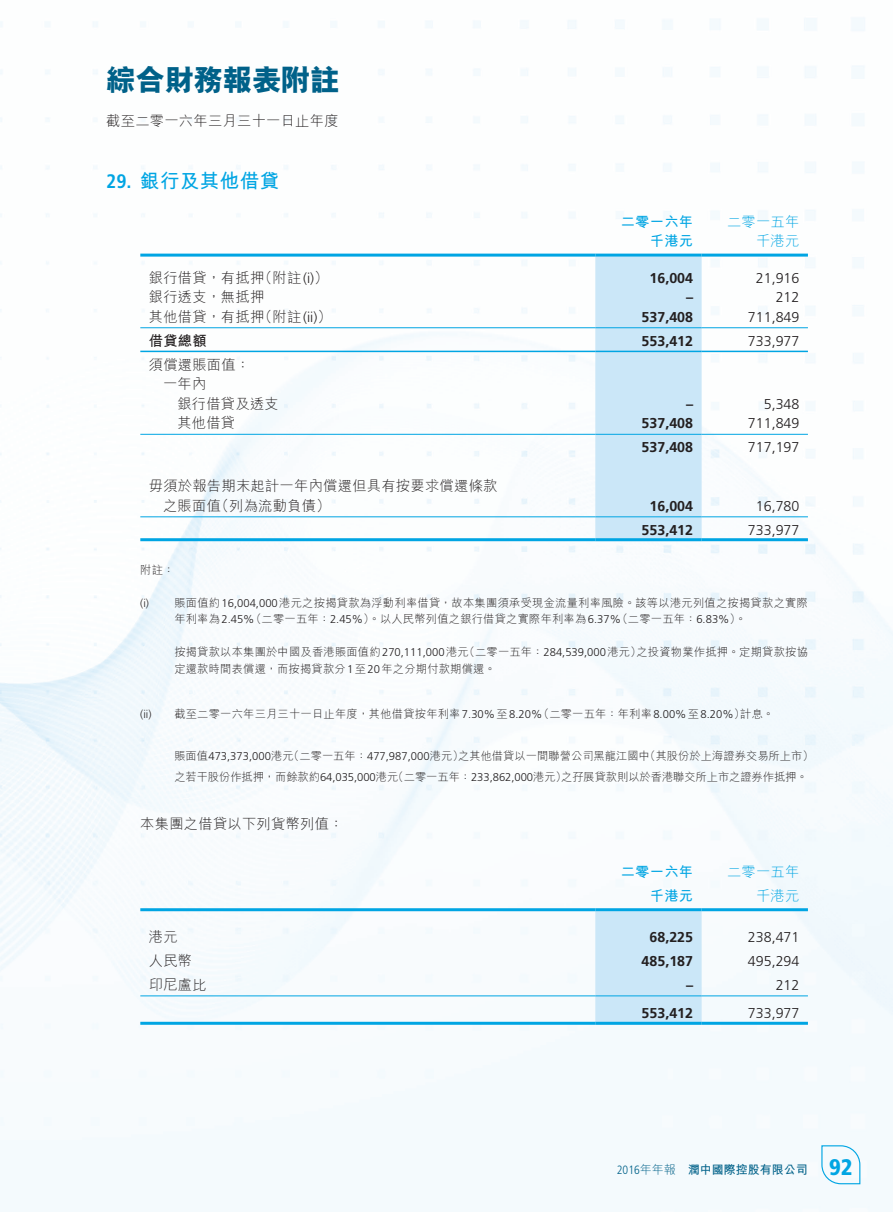
<style>
.page{position:relative;width:893px;height:1212px;background:#fff}
.page>*{position:absolute;margin:0;border:0;box-sizing:border-box;transform-origin:0 0}
.t1{font:800 30px "M Hei HK";letter-spacing:-.03em;color:#006189}
._01_H1{font:700 19.5px "M Hei HK";letter-spacing:.02em;color:#00a5e3}
._50_Table_txt{font:300 14.25px "M Hei HK";letter-spacing:.02em;color:#231f20}
._50_Table_txt-2{font:300 14.25px "Frutiger LT Std";color:#231f20}
._50_Table_txt-3{font:700 14.25px "Frutiger LT Std";color:#231f20}
._50_Table_txt-4{font:700 14.25px "M Hei HK";letter-spacing:.02em;color:#00a5e3}
._50_Table_txt-5{font:300 14.25px "M Hei HK";letter-spacing:.02em;color:#00a5e3}
._00_txt{font:300 14.25px "M Hei HK";letter-spacing:.02em;color:#231f20}
._50_Table_txt-6{font:700 14.25px "M Hei HK";color:#231f20}
.t2{font:700 12px "M Hei HK";color:#006189}
._06_Notes{font:300 11.25px/16.5px "M Hei HK";letter-spacing:.02em;color:#231f20}
._06_Notes-2{font:300 11.25px/21px "M Hei HK";color:#231f20}
.s1{font-family:"Frutiger LT Std";font-stretch:condensed}
.s2{font-family:"Frutiger LT Std"}
.s3{font-family:"Frutiger LT Std";font-weight:300;font-stretch:condensed}
.s4{font-weight:300}
.s5{font-family:"Frutiger LT Std";font-weight:900;font-stretch:condensed;font-size:22.5px;color:#00a5e3}
</style>
<div class="page">
<svg style="left:821px;top:1145px;width:40px;height:40px"></svg>
<div style="left:595px;top:257px;width:107px;height:281px;background:#cbe7f8"></div>
<hr style="left:140px;top:254px;width:455px;height:3px;background:#00a5e3">
<hr style="left:595px;top:254px;width:107px;height:3px;background:#00a5e3">
<hr style="left:702px;top:254px;width:106px;height:3px;background:#00a5e3">
<hr style="left:140px;top:327px;width:455px;height:1px;background:#00a5e3">
<hr style="left:595px;top:327px;width:107px;height:1px;background:#00a5e3">
<hr style="left:702px;top:327px;width:106px;height:1px;background:#00a5e3">
<hr style="left:140px;top:351px;width:455px;height:1px;background:#00a5e3">
<hr style="left:595px;top:351px;width:107px;height:1px;background:#00a5e3">
<hr style="left:702px;top:351px;width:106px;height:1px;background:#00a5e3">
<hr style="left:140px;top:434px;width:455px;height:1px;background:#00a5e3">
<hr style="left:595px;top:434px;width:107px;height:1px;background:#00a5e3">
<hr style="left:702px;top:434px;width:106px;height:1px;background:#00a5e3">
<hr style="left:140px;top:516px;width:455px;height:1px;background:#00a5e3">
<hr style="left:595px;top:516px;width:107px;height:1px;background:#00a5e3">
<hr style="left:702px;top:516px;width:106px;height:1px;background:#00a5e3">
<hr style="left:140px;top:538px;width:455px;height:3px;background:#00a5e3">
<hr style="left:595px;top:538px;width:107px;height:3px;background:#00a5e3">
<hr style="left:702px;top:538px;width:106px;height:3px;background:#00a5e3">
<div style="left:595px;top:911px;width:107px;height:111px;background:#cbe7f8"></div>
<hr style="left:140px;top:908px;width:455px;height:3px;background:#00a5e3">
<hr style="left:595px;top:908px;width:107px;height:3px;background:#00a5e3">
<hr style="left:702px;top:908px;width:106px;height:3px;background:#00a5e3">
<hr style="left:140px;top:995px;width:455px;height:1px;background:#00a5e3">
<hr style="left:595px;top:995px;width:107px;height:1px;background:#00a5e3">
<hr style="left:702px;top:995px;width:106px;height:1px;background:#00a5e3">
<hr style="left:140px;top:1022px;width:455px;height:3px;background:#00a5e3">
<hr style="left:595px;top:1022px;width:107px;height:3px;background:#00a5e3">
<hr style="left:702px;top:1022px;width:106px;height:3px;background:#00a5e3">
<h1 class="t1" style="left:106px;top:64px;width:235px">綜合財務報表附註</h1>
<p class="_50_Table_txt" style="left:106px;top:114px;width:234px">截至二零一六年三月三十一日止年度</p>
<p class="_01_H1" style="left:106px;top:166px;width:174px"><span class="s1">29.</span> 銀行及其他借貸</p>
<p class="_50_Table_txt-4" style="left:621px;top:211px;width:74px">二零一六年</p>
<p class="_50_Table_txt-5" style="left:727px;top:214px;width:74px">二零一五年</p>
<p class="_50_Table_txt-4" style="left:650px;top:230px;width:45px">千港元</p>
<p class="_50_Table_txt-5" style="left:756px;top:233px;width:45px">千港元</p>
<p class="_50_Table_txt" style="left:149px;top:270px;width:181px">銀行借貸，有抵押（附註<span class="s2">(i)</span>）</p>
<p class="_50_Table_txt-3" style="left:649px;top:269px;width:45px">16,004</p>
<p class="_50_Table_txt-2" style="left:756px;top:270px;width:45px">21,916</p>
<p class="_50_Table_txt" style="left:149px;top:290px;width:117px">銀行透支，無抵押</p>
<p class="_50_Table_txt-3" style="left:686px;top:289px;width:9px">–</p>
<p class="_50_Table_txt-2" style="left:776px;top:289px;width:25px">212</p>
<p class="_50_Table_txt" style="left:149px;top:309px;width:184px">其他借貸，有抵押（附註<span class="s2">(ii)</span>）</p>
<p class="_50_Table_txt-3" style="left:642px;top:308px;width:53px">537,408</p>
<p class="_50_Table_txt-2" style="left:748px;top:309px;width:53px">711,849</p>
<p class="_50_Table_txt-6" style="left:149px;top:330px;width:59px">借貸總額</p>
<p class="_50_Table_txt-3" style="left:642px;top:332px;width:53px">553,412</p>
<p class="_50_Table_txt-2" style="left:748px;top:333px;width:53px">733,977</p>
<p class="_50_Table_txt" style="left:149px;top:357px;width:103px">須償還賬面值：</p>
<p class="_50_Table_txt" style="left:163px;top:377px;width:45px">一年內</p>
<p class="_50_Table_txt" style="left:177px;top:396px;width:103px">銀行借貸及透支</p>
<p class="_50_Table_txt-3" style="left:686px;top:395px;width:9px">–</p>
<p class="_50_Table_txt-2" style="left:764px;top:396px;width:37px">5,348</p>
<p class="_50_Table_txt" style="left:177px;top:416px;width:59px">其他借貸</p>
<p class="_50_Table_txt-3" style="left:642px;top:415px;width:53px">537,408</p>
<p class="_50_Table_txt-2" style="left:748px;top:415px;width:53px">711,849</p>
<p class="_50_Table_txt-3" style="left:642px;top:439px;width:53px">537,408</p>
<p class="_50_Table_txt-2" style="left:748px;top:439px;width:53px">717,197</p>
<p class="_50_Table_txt" style="left:149px;top:479px;width:350px">毋須於報告期末起計一年內償還但具有按要求償還條款</p>
<p class="_50_Table_txt" style="left:163px;top:498px;width:169px">之賬面值（列為流動負債）</p>
<p class="_50_Table_txt-3" style="left:649px;top:497px;width:45px">16,004</p>
<p class="_50_Table_txt-2" style="left:756px;top:498px;width:45px">16,780</p>
<p class="_50_Table_txt-3" style="left:642px;top:521px;width:53px">553,412</p>
<p class="_50_Table_txt-2" style="left:748px;top:522px;width:53px">733,977</p>
<p class="_06_Notes" style="left:140px;top:561px;width:35px">附註：</p>
<p class="_06_Notes" style="left:174px;top:594px;width:635px;text-indent:-34px"><span class="s2">(i)</span> 賬面值約<span class="s2">16,004,000</span>港元之按揭貸款為浮動利率借貸，故本集團須承受現金流量利率風險。該等以港元列值之按揭貸款之實際年利率為<span class="s2">2.45%</span>（二零一五年：<span class="s2">2.45%</span>）。以人民幣列值之銀行借貸之實際年利率為<span class="s2">6.37%</span>（二零一五年：<span class="s2">6.83%</span>）。</p>
<p class="_06_Notes" style="left:174px;top:643px;width:635px">按揭貸款以本集團於中國及香港賬面值約<span class="s2">270,111,000</span>港元（二零一五年：<span class="s2">284,539,000</span>港元）之投資物業作抵押。定期貸款按協定還款時間表償還，而按揭貸款分<span class="s2">1</span>至<span class="s2">20</span>年之分期付款期償還。</p>
<p class="_06_Notes" style="left:140px;top:705px;width:635px"><span class="s2">(ii)</span> 截至二零一六年三月三十一日止年度，其他借貸按年利率<span class="s2">7.30%</span>至<span class="s2">8.20%</span>（二零一五年：年利率<span class="s2">8.00%</span>至<span class="s2">8.20%</span>）計息。</p>
<p class="_06_Notes-2" style="left:174px;top:745px;width:641px">賬面值<span class="s2">473,373,000</span>港元（二零一五年：<span class="s2">477,987,000</span>港元）之其他借貸以一間聯營公司黑龍江國中（其股份於上海證券交易所上市）之若干股份作抵押，而餘款約<span class="s2">64,035,000</span>港元（二零一五年：<span class="s2">233,862,000</span>港元）之孖展貸款則以於香港聯交所上市之證券作抵押。</p>
<p class="_00_txt" style="left:140px;top:816px;width:204px">本集團之借貸以下列貨幣列值：</p>
<p class="_50_Table_txt-4" style="left:621px;top:861px;width:74px">二零一六年</p>
<p class="_50_Table_txt-5" style="left:727px;top:864px;width:74px">二零一五年</p>
<p class="_50_Table_txt-4" style="left:650px;top:885px;width:45px">千港元</p>
<p class="_50_Table_txt-5" style="left:756px;top:888px;width:45px">千港元</p>
<p class="_50_Table_txt" style="left:149px;top:929px;width:30px">港元</p>
<p class="_50_Table_txt-3" style="left:649px;top:928px;width:45px">68,225</p>
<p class="_50_Table_txt-2" style="left:748px;top:929px;width:53px">238,471</p>
<p class="_50_Table_txt" style="left:149px;top:953px;width:45px">人民幣</p>
<p class="_50_Table_txt-3" style="left:642px;top:952px;width:53px">485,187</p>
<p class="_50_Table_txt-2" style="left:748px;top:953px;width:53px">495,294</p>
<p class="_50_Table_txt" style="left:149px;top:977px;width:59px">印尼盧比</p>
<p class="_50_Table_txt-3" style="left:686px;top:976px;width:9px">–</p>
<p class="_50_Table_txt-2" style="left:776px;top:977px;width:25px">212</p>
<p class="_50_Table_txt-3" style="left:642px;top:1005px;width:53px">553,412</p>
<p class="_50_Table_txt-2" style="left:748px;top:1005px;width:53px">733,977</p>
<p class="t2" style="left:617px;top:1161px;width:237px"><span class="s3">2016</span><span class="s4">年年報</span> 潤中國際控股有限公司 <span class="s5">92</span></p>
</div>
